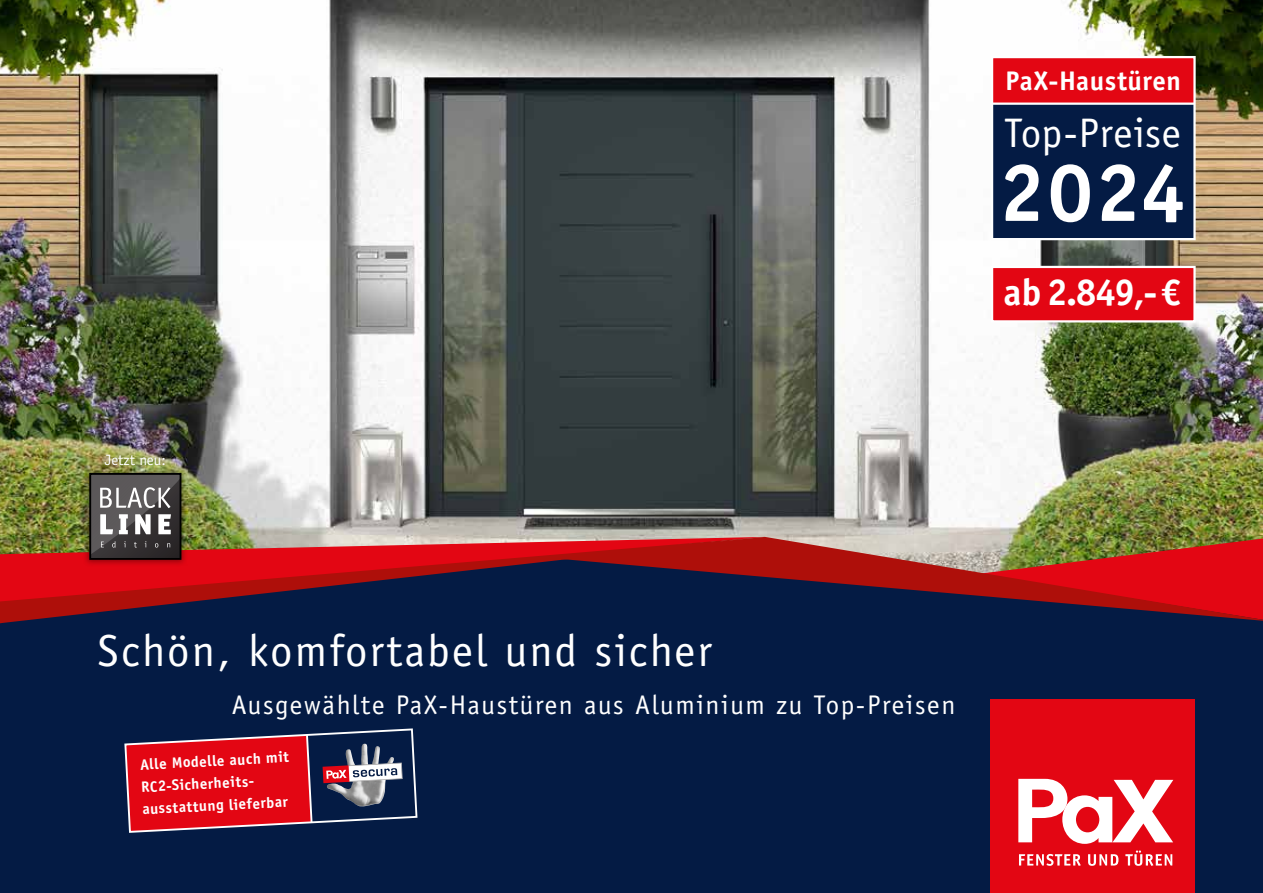
<style>
.page{position:relative;width:1263px;height:893px;background:#041b44}
.page>*{position:absolute;margin:0;border:0;box-sizing:border-box;transform-origin:0 0}
.t1{font:700 82.5px "Officina Sans Std";color:#fff}
.t2{font:45px "Officina Sans Std";letter-spacing:.05em;color:#fff}
.t3{font:41.4px "Officina Sans Std";letter-spacing:.015em;color:#fff}
.t4{font:700 37.5px "Officina Sans Std";color:#fff}
.t5{font:27px "Officina Sans Std";letter-spacing:.06em;color:#fff}
.t6{font:700 27px "Officina Sans Std";letter-spacing:.015em;color:#fff}
.t7{font:700 15.15px/22.4px "Officina Sans Std";color:#fff}
.t8{font:15px "Officina Sans Std";color:#fff}
</style>
<div class="page">
<img style="left:0;top:0;width:1263px;height:537px">
<div style="left:991px;top:699px;width:204px;height:194px;background:#e30613"></div>
<svg style="left:1019px;top:854px;width:62px;height:12px"></svg>
<svg style="left:1088px;top:854px;width:30px;height:12px"></svg>
<svg style="left:1125px;top:850px;width:47px;height:16px"></svg>
<svg style="left:1018px;top:779px;width:155px;height:65px"></svg>
<div style="left:992px;top:57px;width:202px;height:182px;background:#041b44"></div>
<div style="left:994px;top:59px;width:199px;height:46px;background:#e30613"></div>
<div style="left:991px;top:56px;width:205px;height:184px;border:2px solid #fff"></div>
<div style="left:991px;top:266px;width:205px;height:56px;background:#e30613;border:2px solid #fff"></div>
<svg style="left:124px;top:728px;width:294px;height:105px"></svg>
<svg style="left:0;top:537px;width:552px;height:86px"></svg>
<svg style="left:552px;top:537px;width:711px;height:84px"></svg>
<div style="left:83px;top:466px;width:105px;height:101px;background:#000;opacity:.35"></div>
<div style="left:89px;top:473px;width:92px;height:87px;border:2px solid #000"></div>
<svg style="left:90px;top:474px;width:90px;height:85px;background:#636061"></svg>
<p class="t8" style="left:105px;top:451px;width:62px">Jetzt neu:</p>
<h3 class="t6" style="left:1005px;top:64px;width:177px">PaX-Haustüren</h3>
<h3 class="t3" style="left:1004px;top:109px;width:178px">Top-Preise</h3>
<h1 class="t1" style="left:999px;top:141px;width:188px">2024</h1>
<h3 class="t4" style="left:1003px;top:269px;width:179px">ab 2.849,-€</h3>
<h2 class="t2" style="left:98px;top:625px;width:616px">Schön, komfortabel und sicher</h2>
<h3 class="t5" style="left:232px;top:689px;width:725px">Ausgewählte PaX-Haustüren aus Aluminium zu Top-Preisen</h3>
<p class="t7" style="left:139px;top:753px;width:150px;rotate:-3deg">Alle Modelle auch mit<br>RC2-Sicherheits&shy;ausstattung lieferbar</p>
</div>
